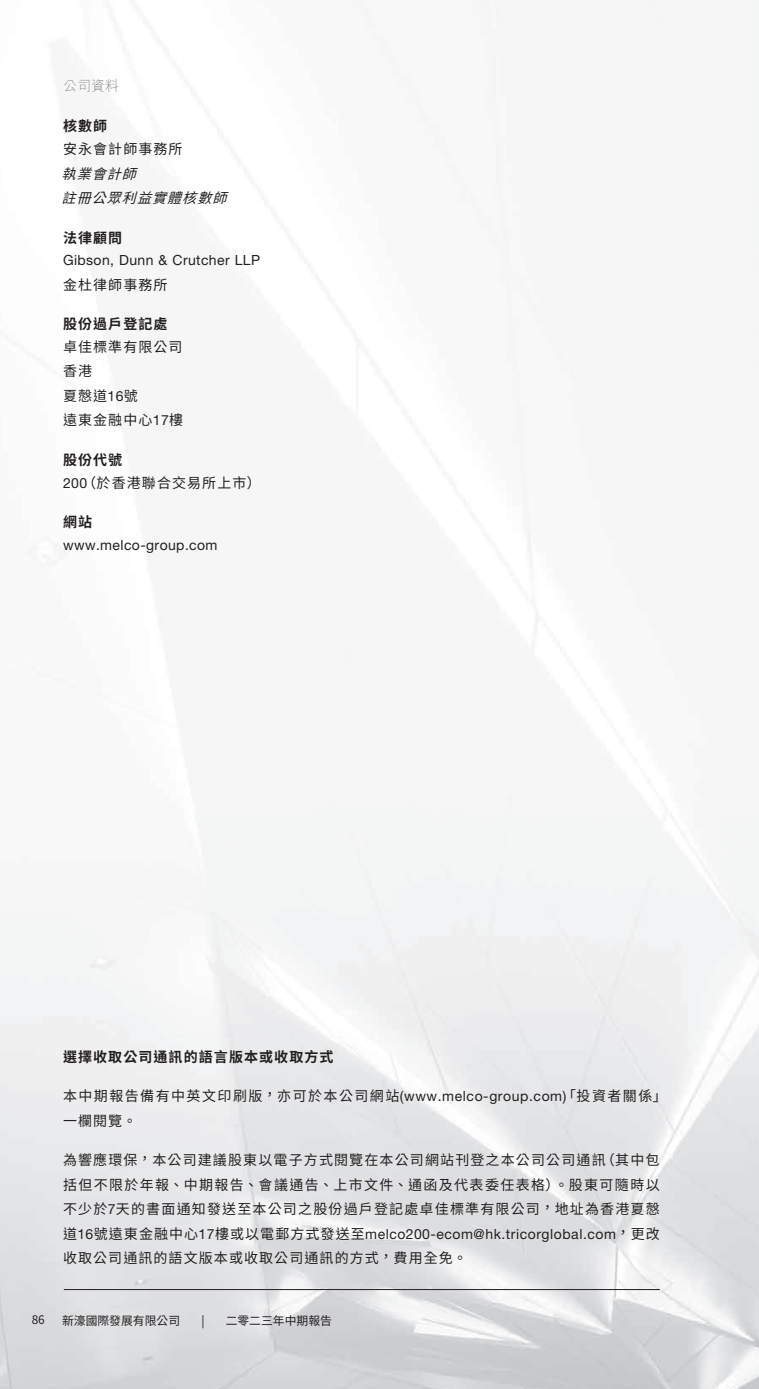
<style>
.page{position:relative;width:759px;height:1389px;background:#fff}
.page>*{position:absolute;margin:0;border:0;box-sizing:border-box;transform-origin:0 0}
.t1{font:14px/24.5px "Noto Sans Hant";letter-spacing:.08em;color:#231f20}
.t2{font:14px "Helvetica Neue LT Pro";letter-spacing:.03em;color:#231f20}
.t3{font:14px/24.5px "Noto Sans Hant";letter-spacing:.105em;color:#231f20}
.t4{font:700 14px "Noto Sans Hant";letter-spacing:.08em;color:#231f20}
.t5{font:italic 14px/24.5px "Noto Sans Hant";color:#231f20}
.t6{font:300 14px "M Hei HK";color:#8a8c8f}
.t7{font:11.9px "Noto Sans Hant";color:#231f20}
.s1{font-family:"Helvetica Neue LT Pro"}
.s2{font-weight:700}
.s3{font-family:"Noto Sans Hant"}
</style>
<div class="page">
<hr style="left:64px;top:1289px;width:596px;height:1px;background:#231f20">
<p class="t6" style="left:63px;top:76px;width:57px">公司資料</p>
<p class="t4" style="left:63px;top:118px;width:46px">核數師</p>
<p class="t1" style="left:63px;top:137px;width:121px">安永會計師事務所</p>
<p class="t5" style="left:62px;top:162px;width:177px">執業會計師<br>註冊公眾利益實體核數師</p>
<p class="t4" style="left:63px;top:229px;width:61px">法律顧問</p>
<p class="t2" style="left:63px;top:252px;width:199px">Gibson, Dunn &amp; Crutcher LLP</p>
<p class="t1" style="left:63px;top:273px;width:106px">金杜律師事務所</p>
<p class="t4" style="left:63px;top:316px;width:106px">股份過戶登記處</p>
<p class="t1" style="left:63px;top:335px;width:122px">卓佳標準有限公司香港<br>夏慤道<span class="s1">16</span>號<br>遠東金融中心<span class="s1">17</span>樓</p>
<p class="t1" style="left:63px;top:449px;width:199px;line-height:22.8px"><span class="s2">股份代號<br></span><span class="s1">200</span>（於香港聯合交易所上市）</p>
<p class="t4" style="left:63px;top:514px;width:31px">網站</p>
<p class="t2" style="left:63px;top:536px;width:156px">www.melco-group.com</p>
<p class="t4" style="left:63px;top:1049px;width:272px">選擇收取公司通訊的語言版本或收取方式</p>
<p class="t3" style="left:63px;top:1084px;width:605px">本中期報告備有中英文印刷版，亦可於本公司網站<span class="s1">(www.melco-group.com)</span>「投資者關係」一欄閱覽。</p>
<p class="t1" style="left:63px;top:1148px;width:598px;text-align:justify">為響應環保，本公司建議股東以電子方式閱覽在本公司網站刊登之本公司公司通訊（其中包括但不限於年報、中期報告、會議通告、上市文件、通函及代表委任表格）。股東可隨時以不少於<span class="s1">7</span>天的書面通知發送至本公司之股份過戶登記處卓佳標準有限公司，地址為香港夏慤</p>
<p class="t2" style="left:63px;top:1225px;width:598px"><span class="s3">道</span>16<span class="s3">號遠東金融中心</span>17<span class="s3">樓或以電郵方式發送至</span>melco200-ecom@hk.tricorglobal.com<span class="s3">，更改</span></p>
<p class="t1" style="left:63px;top:1246px;width:406px">收取公司通訊的語文版本或收取公司通訊的方式，費用全免。</p>
<p class="t7" style="left:32px;top:1313px;width:15px">86</p>
<p class="t7" style="left:62px;top:1314px;width:120px">新濠國際發展有限公司</p>
<p class="t7" style="left:201px;top:1314px;width:5px">|</p>
<p class="t7" style="left:226px;top:1314px;width:108px">二零二三年中期報告</p>
</div>
